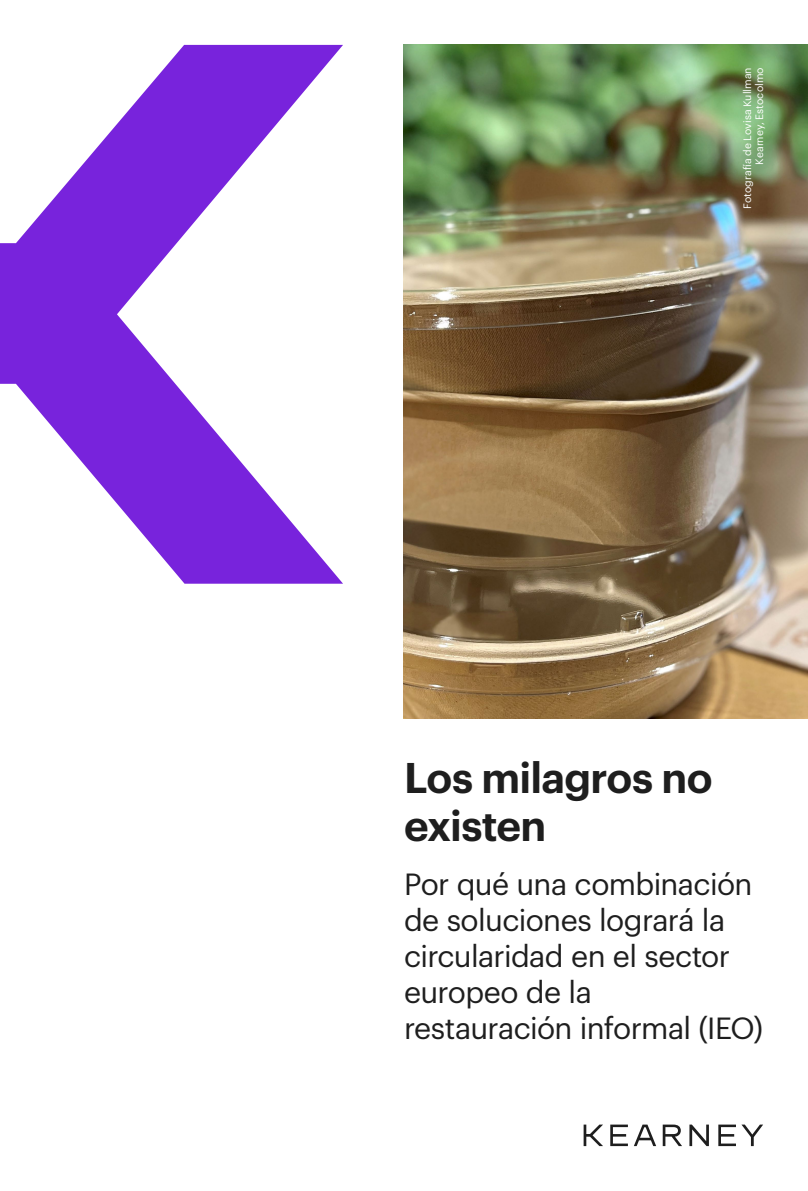
<style>
.page{position:relative;width:808px;height:1191px;background:#fff}
.page>*{position:absolute;margin:0;border:0;box-sizing:border-box;transform-origin:0 0}
.t1{font:600 42px/48px "Graphik";letter-spacing:-.015em;color:#1e1e1e}
.t2{font:30px/36px "Graphik";letter-spacing:-.02em;color:#1e1e1e}
.t3{font:10.5px/12px "Graphik";color:#fff;text-align:right}
</style>
<div class="page">
<img style="left:404px;top:45px;width:404px;height:673px">
<svg style="left:0;top:45px;width:343px;height:538px"></svg>
<svg style="left:634px;top:1124px;width:22px;height:22px"></svg>
<svg style="left:610px;top:1124px;width:18px;height:22px"></svg>
<svg style="left:718px;top:1124px;width:45px;height:22px"></svg>
<svg style="left:689px;top:1124px;width:20px;height:22px"></svg>
<svg style="left:584px;top:1124px;width:19px;height:22px"></svg>
<svg style="left:663px;top:1124px;width:19px;height:22px"></svg>
<p class="t3" style="left:740px;top:208px;width:143px;rotate:-90deg">Fotografía de Lovisa Kullman<br>Kearney, Estocolmo</p>
<h1 class="t1" style="left:404px;top:750px;width:310px">Los milagros no existen</h1>
<p class="t2" style="left:404px;top:864px;width:360px">Por qué una combinación de soluciones logrará la circularidad en el sector europeo de la restauración informal (IEO)</p>
</div>
